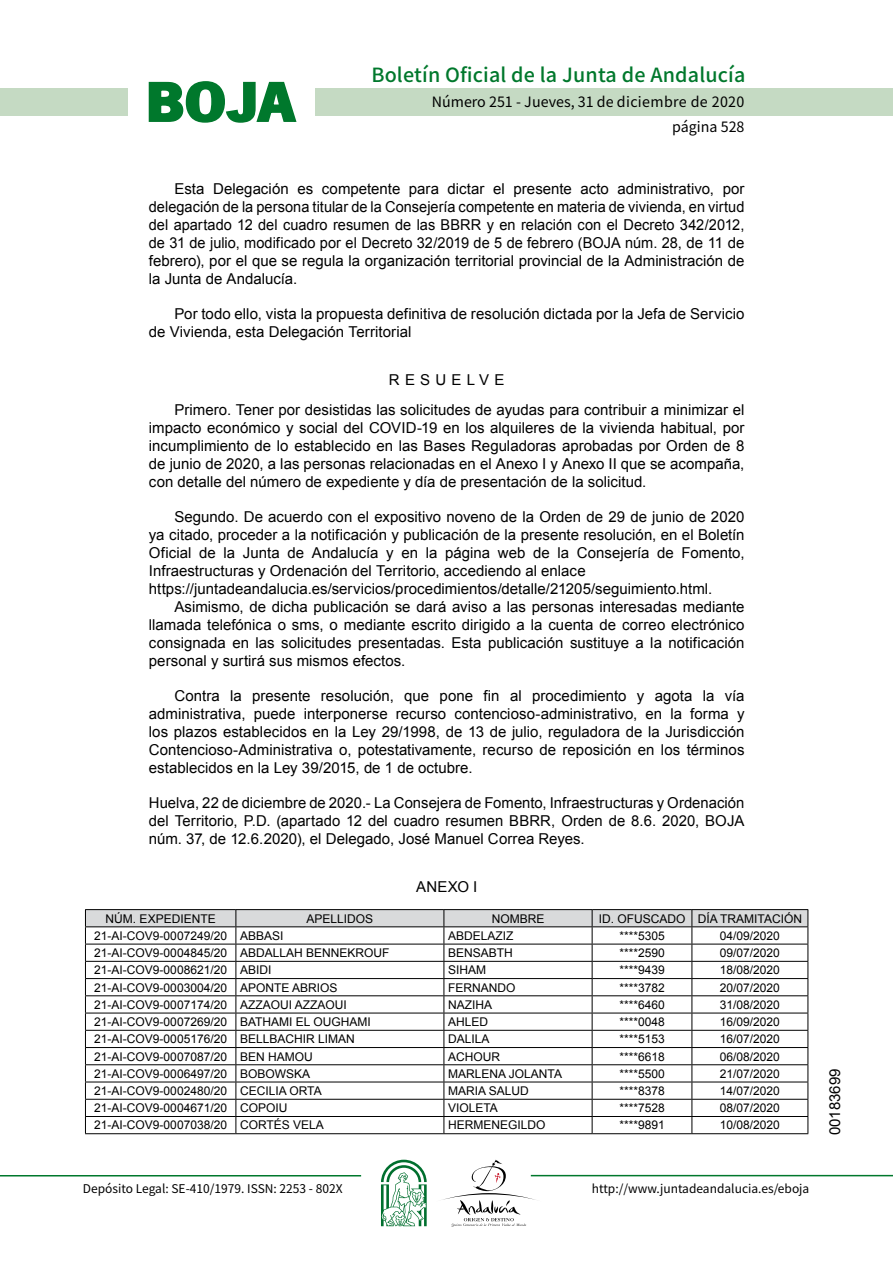
<style>
.page{position:relative;width:893px;height:1263px;background:#fff}
.page>*{position:absolute;margin:0;border:0;box-sizing:border-box;transform-origin:0 0}
.t1{font:700 57.75px "News Got T";color:#00782c;scale:1.14 1}
.t2{font:500 19.5px "Noto Sans HK";letter-spacing:.01em;color:#00782c}
.t3{font:15px/18px "Arial";color:#000;text-align:justify}
.t4{font:14.25px/24.5px "Noto Sans HK";color:#000;text-align:right}
.t5{font:12px "Arial";color:#000}
.t6{font:12px "Noto Sans HK";color:#000}
</style>
<div class="page">
<div style="left:315px;top:88px;width:577px;height:28px;background:#c5dac3"></div>
<div style="left:0;top:88px;width:128px;height:28px;background:#c5dac3"></div>
<hr style="left:0;top:1175px;width:361px;height:2px;background:#00782c">
<hr style="left:531px;top:1175px;width:361px;height:1px;background:#00782c">
<svg style="left:148px;top:81px;width:149px;height:42px"></svg>
<svg style="left:442px;top:1160px;width:100px;height:67px"></svg>
<svg style="left:381px;top:1160px;width:45px;height:66px"></svg>
<hr style="left:85px;top:1133px;width:151px;height:1px;background:#000">
<hr style="left:236px;top:1133px;width:208px;height:1px;background:#000">
<hr style="left:444px;top:1133px;width:148px;height:1px;background:#000">
<hr style="left:592px;top:1133px;width:100px;height:1px;background:#000">
<hr style="left:692px;top:1133px;width:116px;height:1px;background:#000">
<hr style="left:85px;top:909px;width:151px;height:1px;background:#000">
<hr style="left:236px;top:909px;width:208px;height:1px;background:#000">
<hr style="left:444px;top:909px;width:148px;height:1px;background:#000">
<hr style="left:592px;top:909px;width:100px;height:1px;background:#000">
<hr style="left:692px;top:909px;width:116px;height:1px;background:#000">
<svg style="left:85px;top:910px;width:723px;height:223px"></svg>
<hr style="left:85px;top:926px;width:151px;height:1px;background:#000">
<hr style="left:236px;top:926px;width:208px;height:1px;background:#000">
<hr style="left:444px;top:926px;width:148px;height:1px;background:#000">
<hr style="left:592px;top:926px;width:100px;height:1px;background:#000">
<hr style="left:692px;top:926px;width:116px;height:1px;background:#000">
<h1 class="t1" style="left:145px;top:68px;width:133px">BOJA</h1>
<h2 class="t2" style="left:371px;top:64px;width:375px">Boletín Oficial de la Junta de Andalucía</h2>
<p class="t4" style="left:432px;top:90px;width:314px">Número 251 - Jueves, 31 de diciembre de 2020 página 528</p>
<p class="t3" style="left:149px;top:180px;width:597px;text-indent:26px">Esta Delegación es competente para dictar el presente acto administrativo, por delegación de la persona titular de la Consejería competente en materia de vivienda, en virtud del apartado 12 del cuadro resumen de las BBRR y en relación con el Decreto 342/2012, de 31 de julio, modificado por el Decreto 32/2019 de 5 de febrero (BOJA núm. 28, de 11 de febrero), por el que se regula la organización territorial provincial de la Administración de la Junta de Andalucía.</p>
<p class="t3" style="left:149px;top:305px;width:597px;text-indent:26px">Por todo ello, vista la propuesta definitiva de resolución dictada por la Jefa de Servicio de Vivienda, esta Delegación Territorial</p>
<p class="t3" style="left:174px;top:364px;width:571px;line-height:30.8px;text-indent:214px">RESUELVE<br>Primero. Tener por desistidas las solicitudes de ayudas para contribuir a minimizar el</p>
<p class="t3" style="left:149px;top:419px;width:597px">impacto económico y social del COVID-19 en los alquileres de la vivienda habitual, por incumplimiento de lo establecido en las Bases Reguladoras aprobadas por Orden de 8 de junio de 2020, a las personas relacionadas en el Anexo I y Anexo II que se acompaña, con detalle del número de expediente y día de presentación de la solicitud.</p>
<p class="t3" style="left:149px;top:508px;width:597px;text-align:left;text-indent:26px">Segundo. De acuerdo con el expositivo noveno de la Orden de 29 de junio de 2020 ya citado, proceder a la notificación y publicación de la presente resolución, en el Boletín Oficial de la Junta de Andalucía y en la página web de la Consejería de Fomento, Infraestructuras y Ordenación del Territorio, accediendo al enlace https://juntadeandalucia.es/servicios/procedimientos/detalle/21205/seguimiento.html.</p>
<p class="t3" style="left:149px;top:598px;width:597px;text-indent:26px">Asimismo, de dicha publicación se dará aviso a las personas interesadas mediante llamada telefónica o sms, o mediante escrito dirigido a la cuenta de correo electrónico consignada en las solicitudes presentadas. Esta publicación sustituye a la notificación personal y surtirá sus mismos efectos.</p>
<p class="t3" style="left:149px;top:687px;width:597px;text-indent:26px">Contra la presente resolución, que pone fin al procedimiento y agota la vía administrativa, puede interponerse recurso contencioso-administrativo, en la forma y los plazos establecidos en la Ley 29/1998, de 13 de julio, reguladora de la Jurisdicción Contencioso-Administrativa o, potestativamente, recurso de reposición en los términos establecidos en la Ley 39/2015, de 1 de octubre.</p>
<p class="t3" style="left:149px;top:794px;width:597px">Huelva, 22 de diciembre de 2020.- La Consejera de Fomento, Infraestructuras y Ordenación del Territorio, P.D. (apartado 12 del cuadro resumen BBRR, Orden de 8.6. 2020, BOJA núm. 37, de 12.6.2020), el Delegado, José Manuel Correa Reyes.</p>
<p class="t3" style="left:416px;top:878px;width:63px">ANEXO I</p>
<p class="t5" style="left:106px;top:911px;width:112px">NÚM. EXPEDIENTE</p>
<p class="t5" style="left:306px;top:911px;width:68px">APELLIDOS</p>
<p class="t5" style="left:491px;top:911px;width:54px">NOMBRE</p>
<p class="t5" style="left:598px;top:911px;width:205px">ID. OFUSCADO DÍA TRAMITACIÓN</p>
<p class="t5" style="left:94px;top:928px;width:191px">21-AI-COV9-0007249/20 ABBASI</p>
<p class="t5" style="left:448px;top:928px;width:67px">ABDELAZIZ</p>
<p class="t5" style="left:619px;top:928px;width:47px">****5305</p>
<p class="t5" style="left:719px;top:928px;width:62px">04/09/2020</p>
<p class="t5" style="left:94px;top:945px;width:297px">21-AI-COV9-0004845/20 ABDALLAH BENNEKROUF</p>
<p class="t5" style="left:448px;top:945px;width:66px">BENSABTH</p>
<p class="t5" style="left:619px;top:945px;width:47px">****2590</p>
<p class="t5" style="left:719px;top:945px;width:62px">09/07/2020</p>
<p class="t5" style="left:94px;top:962px;width:179px">21-AI-COV9-0008621/20 ABIDI</p>
<p class="t5" style="left:448px;top:962px;width:40px">SIHAM</p>
<p class="t5" style="left:619px;top:962px;width:47px">****9439</p>
<p class="t5" style="left:719px;top:962px;width:62px">18/08/2020</p>
<p class="t5" style="left:94px;top:979px;width:245px">21-AI-COV9-0003004/20 APONTE ABRIOS</p>
<p class="t5" style="left:448px;top:979px;width:69px">FERNANDO</p>
<p class="t5" style="left:619px;top:979px;width:47px">****3782</p>
<p class="t5" style="left:719px;top:979px;width:62px">20/07/2020</p>
<p class="t5" style="left:94px;top:997px;width:254px">21-AI-COV9-0007174/20 AZZAOUI AZZAOUI</p>
<p class="t5" style="left:448px;top:997px;width:46px">NAZIHA</p>
<p class="t5" style="left:619px;top:997px;width:47px">****6460</p>
<p class="t5" style="left:719px;top:997px;width:62px">31/08/2020</p>
<p class="t5" style="left:94px;top:1014px;width:278px">21-AI-COV9-0007269/20 BATHAMI EL OUGHAMI</p>
<p class="t5" style="left:448px;top:1014px;width:42px">AHLED</p>
<p class="t5" style="left:619px;top:1014px;width:47px">****0048</p>
<p class="t5" style="left:719px;top:1014px;width:62px">16/09/2020</p>
<p class="t5" style="left:94px;top:1031px;width:262px">21-AI-COV9-0005176/20 BELLBACHIR LIMAN</p>
<p class="t5" style="left:448px;top:1031px;width:43px">DALILA</p>
<p class="t5" style="left:619px;top:1031px;width:47px">****5153</p>
<p class="t5" style="left:719px;top:1031px;width:62px">16/07/2020</p>
<p class="t5" style="left:94px;top:1048px;width:220px">21-AI-COV9-0007087/20 BEN HAMOU</p>
<p class="t5" style="left:448px;top:1048px;width:53px">ACHOUR</p>
<p class="t5" style="left:619px;top:1048px;width:47px">****6618</p>
<p class="t5" style="left:719px;top:1048px;width:62px">06/08/2020</p>
<p class="t5" style="left:94px;top:1066px;width:217px">21-AI-COV9-0006497/20 BOBOWSKA</p>
<p class="t5" style="left:448px;top:1066px;width:115px">MARLENA JOLANTA</p>
<p class="t5" style="left:619px;top:1066px;width:47px">****5500</p>
<p class="t5" style="left:719px;top:1066px;width:62px">21/07/2020</p>
<p class="t5" style="left:94px;top:1083px;width:229px">21-AI-COV9-0002480/20 CECILIA ORTA</p>
<p class="t5" style="left:448px;top:1083px;width:82px">MARIA SALUD</p>
<p class="t5" style="left:619px;top:1083px;width:47px">****8378</p>
<p class="t5" style="left:719px;top:1083px;width:62px">14/07/2020</p>
<p class="t5" style="left:94px;top:1100px;width:195px">21-AI-COV9-0004671/20 COPOIU</p>
<p class="t5" style="left:448px;top:1100px;width:51px">VIOLETA</p>
<p class="t5" style="left:619px;top:1100px;width:47px">****7528</p>
<p class="t5" style="left:719px;top:1100px;width:62px">08/07/2020</p>
<p class="t5" style="left:94px;top:1117px;width:231px">21-AI-COV9-0007038/20 CORTÉS VELA</p>
<p class="t5" style="left:448px;top:1117px;width:99px">HERMENEGILDO</p>
<p class="t5" style="left:619px;top:1117px;width:47px">****9891</p>
<p class="t5" style="left:719px;top:1117px;width:62px">10/08/2020</p>
<p class="t6" style="left:83px;top:1181px;width:261px">Depósito Legal: SE-410/1979. ISSN: 2253 - 802X</p>
<p class="t6" style="left:592px;top:1181px;width:219px">http://www.juntadeandalucia.es/eboja</p>
<p class="t3" style="left:826px;top:1135px;width:68px;rotate:-90deg">00183699</p>
</div>
